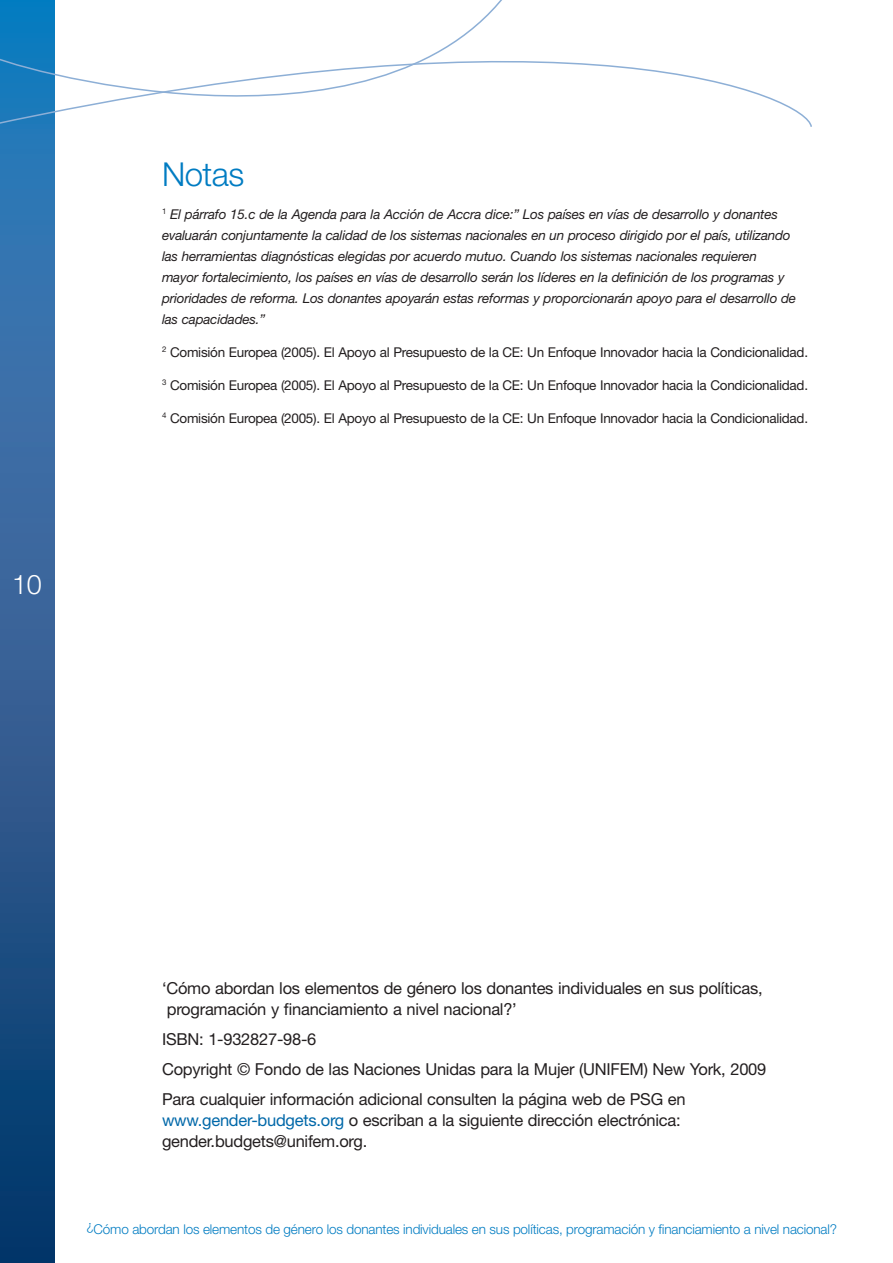
<style>
.page{position:relative;width:893px;height:1263px;background:#fff}
.page>*{position:absolute;margin:0;border:0;box-sizing:border-box;transform-origin:0 0}
.t1{font:300 33px "Helvetica Neue";letter-spacing:-.015em;color:#007cc2}
.t2{font:300 27px "Helvetica Neue";color:#fff}
.t3{font:16.5px/21px "Helvetica Neue";letter-spacing:-.015em;color:#231f20}
.t4{font:italic 13.5px/21px "Helvetica Neue";letter-spacing:-.015em;color:#231f20}
.t5{font:13.5px "Helvetica Neue";letter-spacing:-.02em;color:#231f20}
.t6{font:300 13.5px "Helvetica Neue";letter-spacing:-.01em;color:#007cc2}
.s1{color:#0068a9}
</style>
<div class="page">
<svg style="left:0;top:175px;width:54px;height:1088px;background:#295a91"></svg>
<svg style="left:514px;top:61px;width:298px;height:66px"></svg>
<svg style="left:0;top:0;width:514px;height:175px"></svg>
<h2 class="t2" style="left:12px;top:568px;width:31px">10</h2>
<h1 class="t1" style="left:162px;top:154px;width:84px">Notas</h1>
<p class="t4" style="left:162px;top:203px;width:636px"><sup>1</sup> El párrafo 15.c de la Agenda para la Acción de Accra dice:” Los países en vías de desarrollo y donantes evaluarán conjuntamente la calidad de los sistemas nacionales en un proceso dirigido por el país, utilizando las herramientas diagnósticas elegidas por acuerdo mutuo. Cuando los sistemas nacionales requieren mayor fortalecimiento, los países en vías de desarrollo serán los líderes en la definición de los programas y prioridades de reforma. Los donantes apoyarán estas reformas y proporcionarán apoyo para el desarrollo de las capacidades.”</p>
<p class="t5" style="left:162px;top:344px;width:648px"><sup>2</sup> Comisión Europea (2005). El Apoyo al Presupuesto de la CE: Un Enfoque Innovador hacia la Condicionalidad.</p>
<p class="t5" style="left:162px;top:377px;width:648px"><sup>3</sup> Comisión Europea (2005). El Apoyo al Presupuesto de la CE: Un Enfoque Innovador hacia la Condicionalidad.</p>
<p class="t5" style="left:162px;top:410px;width:648px"><sup>4</sup> Comisión Europea (2005). El Apoyo al Presupuesto de la CE: Un Enfoque Innovador hacia la Condicionalidad.</p>
<p class="t3" style="left:162px;top:977px;width:602px">‘Cómo abordan los elementos de género los donantes individuales en sus políticas, programación y financiamiento a nivel nacional?’</p>
<p class="t3" style="left:162px;top:1024px;width:606px;line-height:30px">ISBN: 1-932827-98-6<br>Copyright © Fondo de las Naciones Unidas para la Mujer (UNIFEM) New York, 2009<br>Para cualquier información adicional consulten la página web de PSG en</p>
<p class="t3" style="left:162px;top:1109px;width:520px"><span class="s1">www.gender-budgets.org</span> o escriban a la siguiente dirección electrónica: gender.budgets@unifem.org.</p>
<p class="t6" style="left:86px;top:1221px;width:752px">¿Cómo abordan los elementos de género los donantes individuales en sus políticas, programación y financiamiento a nivel nacional?</p>
</div>
